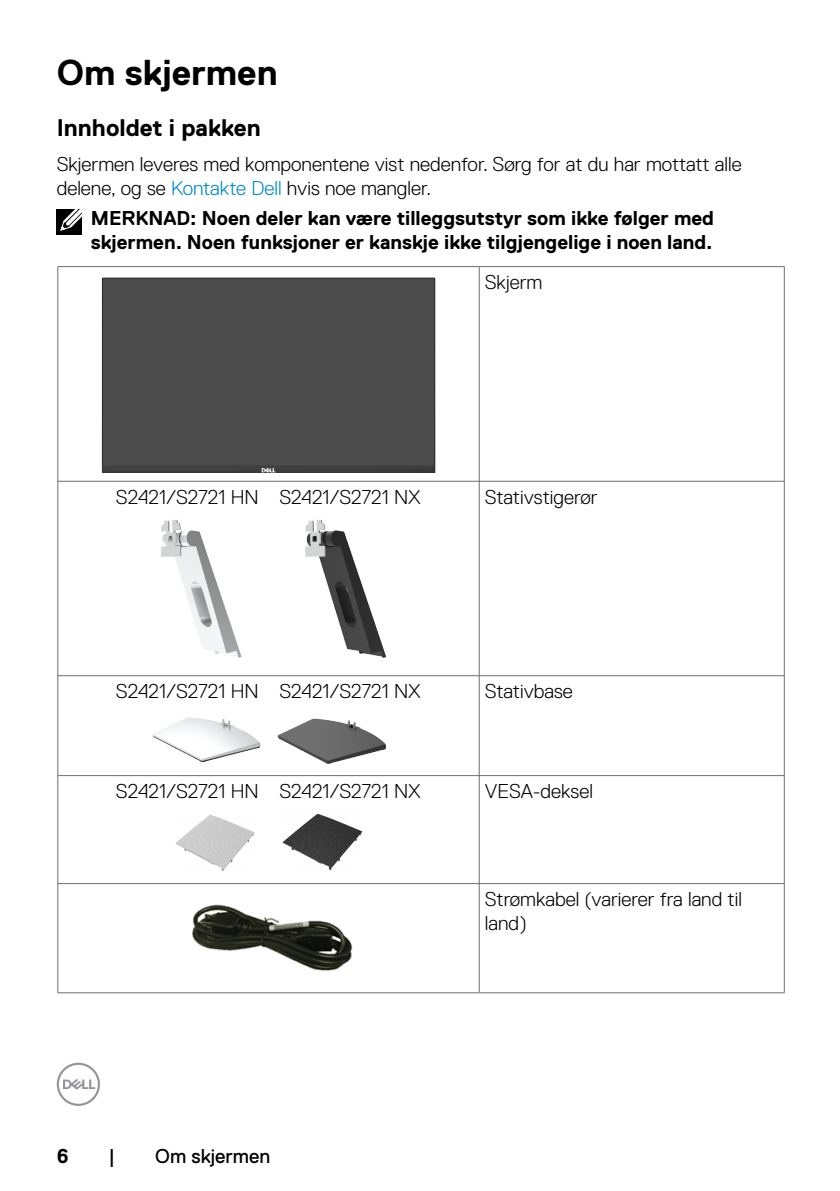
<style>
.page{position:relative;width:840px;height:1191px;background:#fff}
.page>*{position:absolute;margin:0;border:0;box-sizing:border-box;transform-origin:0 0}
.t1{font:700 36px "Dell Replica";color:#000}
.t2{font:700 24px "Dell Replica";color:#000}
.t3{font:300 20px/24px "Dell Replica";color:#000}
.t4{font:700 20px/24px "Dell Replica";color:#000}
.t5{font:20px "Dell Replica";color:#000}
.s1{color:#0087cb}
</style>
<div class="page">
<svg style="left:57px;top:1062px;width:43px;height:44px"></svg>
<div style="left:57px;top:209px;width:25px;height:25px;background:#000"></div>
<svg style="left:60px;top:209px;width:22px;height:22px"></svg>
<hr style="left:57px;top:266px;width:422px;height:1px;background:#6d6e71">
<hr style="left:57px;top:267px;width:1px;height:214px;background:#6d6e71">
<hr style="left:479px;top:266px;width:305px;height:1px;background:#6d6e71">
<hr style="left:478px;top:267px;width:1px;height:214px;background:#6d6e71">
<hr style="left:783px;top:267px;width:1px;height:214px;background:#6d6e71">
<hr style="left:57px;top:481px;width:422px;height:1px;background:#6d6e71">
<hr style="left:57px;top:481px;width:1px;height:194px;background:#6d6e71">
<hr style="left:478px;top:481px;width:306px;height:1px;background:#6d6e71">
<hr style="left:478px;top:481px;width:1px;height:194px;background:#6d6e71">
<hr style="left:783px;top:481px;width:1px;height:194px;background:#6d6e71">
<hr style="left:57px;top:675px;width:422px;height:1px;background:#6d6e71">
<hr style="left:57px;top:675px;width:1px;height:100px;background:#6d6e71">
<hr style="left:478px;top:675px;width:306px;height:1px;background:#6d6e71">
<hr style="left:478px;top:676px;width:1px;height:99px;background:#6d6e71">
<hr style="left:783px;top:675px;width:1px;height:100px;background:#6d6e71">
<hr style="left:57px;top:775px;width:422px;height:1px;background:#6d6e71">
<hr style="left:57px;top:775px;width:1px;height:108px;background:#6d6e71">
<hr style="left:478px;top:775px;width:306px;height:1px;background:#6d6e71">
<hr style="left:478px;top:776px;width:1px;height:107px;background:#6d6e71">
<hr style="left:783px;top:775px;width:1px;height:108px;background:#6d6e71">
<hr style="left:57px;top:883px;width:422px;height:1px;background:#6d6e71">
<hr style="left:57px;top:883px;width:1px;height:109px;background:#6d6e71">
<hr style="left:478px;top:883px;width:306px;height:1px;background:#6d6e71">
<hr style="left:478px;top:884px;width:1px;height:108px;background:#6d6e71">
<hr style="left:783px;top:883px;width:1px;height:109px;background:#6d6e71">
<hr style="left:57px;top:992px;width:422px;height:1px;background:#6d6e71">
<hr style="left:479px;top:992px;width:305px;height:1px;background:#6d6e71">
<div style="left:101px;top:277px;width:335px;height:196px;background:#4c4c4c"></div>
<img style="left:161px;top:519px;width:81px;height:139px">
<img style="left:305px;top:519px;width:80px;height:139px">
<img style="left:152px;top:717px;width:109px;height:46px">
<img style="left:277px;top:718px;width:108px;height:46px">
<img style="left:282px;top:813px;width:81px;height:57px">
<img style="left:175px;top:814px;width:80px;height:57px">
<img style="left:192px;top:904px;width:161px;height:67px">
<h1 class="t1" style="left:57px;top:52px;width:222px">Om skjermen</h1>
<p class="t2" style="left:57px;top:114px;width:205px">Innholdet i pakken</p>
<p class="t3" style="left:57px;top:152px;width:686px">Skjermen leveres med komponentene vist nedenfor. Sørg for at du har mottatt alle delene, og se <span class="s1">Kontakte Dell</span> hvis noe mangler.</p>
<p class="t4" style="left:91px;top:206px;width:624px">MERKNAD: Noen deler kan være tilleggsutstyr som ikke følger med skjermen. Noen funksjoner er kanskje ikke tilgjengelige i noen land.</p>
<p class="t3" style="left:484px;top:270px;width:59px">Skjerm</p>
<p class="t3" style="left:116px;top:485px;width:306px">S2421/S2721 HN S2421/S2721 NX</p>
<p class="t3" style="left:484px;top:485px;width:114px">Stativstigerør</p>
<p class="t3" style="left:116px;top:679px;width:306px">S2421/S2721 HN S2421/S2721 NX</p>
<p class="t3" style="left:484px;top:679px;width:89px">Stativbase</p>
<p class="t3" style="left:116px;top:779px;width:306px">S2421/S2721 HN S2421/S2721 NX</p>
<p class="t3" style="left:484px;top:779px;width:109px">VESA-deksel</p>
<p class="t4" style="left:57px;top:1143px;width:13px">6</p>
<p class="t5" style="left:108px;top:1144px;width:8px">|</p>
<p class="t5" style="left:155px;top:1144px;width:117px">Om skjermen</p>
<p class="t3" style="left:484px;top:887px;width:258px">Strømkabel (varierer fra land til land)</p>
</div>
